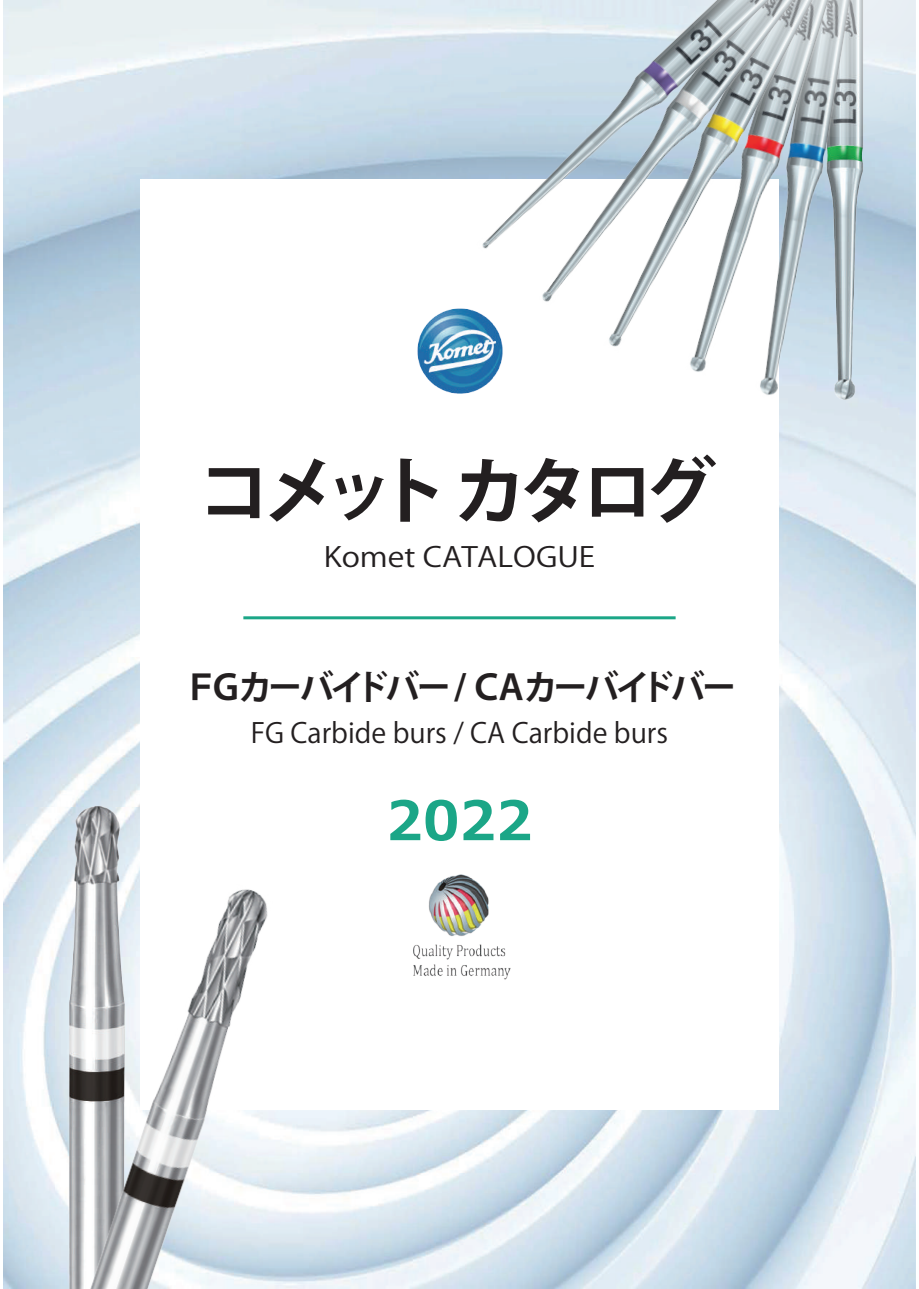
<style>
.page{position:relative;width:919px;height:1289px;background:#fff}
.page>*{position:absolute;margin:0;border:0;box-sizing:border-box;transform-origin:0 0}
.t1{font:700 71.85px "Koz Go Pr 6 N";letter-spacing:-.12em;color:#231f20}
.t2{font:700 54px "Meiryo";color:#1ba687}
.t3{font:700 34.5px "Koz Go Pr 6 N";letter-spacing:-.095em;color:#231f20}
.t4{font:27.45px "Koz Go Pr 6 N";color:#231f20}
.t5{font:27.45px "Koz Go Pr 6 N";color:#231f20;scale:1.13 1}
</style>
<div class="page">
<img style="left:4px;top:0;width:911px;height:1288px">
<div style="left:140px;top:179px;width:638px;height:930px;background:#fff"></div>
<img style="left:413px;top:874px;width:98px;height:106px">
<hr style="left:243px;top:616px;width:432px;height:3px;background:#1ba687">
<img style="left:784px;top:137px;width:121px;height:612px">
<img style="left:778px;top:137px;width:113px;height:611px">
<img style="left:778px;top:137px;width:96px;height:572px">
<img style="left:396px;top:137px;width:463px;height:545px">
<img style="left:396px;top:137px;width:449px;height:478px">
<img style="left:188px;top:0;width:639px;height:531px">
<svg style="left:686px;top:0;width:230px;height:137px;background:#bcc4c6"></svg>
<img style="left:52px;top:793px;width:88px;height:495px">
<img style="left:79px;top:866px;width:212px;height:422px">
<h1 class="t1" style="left:198px;top:450px;width:519px">コメット カタログ</h1>
<p class="t5" style="left:324px;top:542px;width:242px">Komet CATALOGUE</p>
<p class="t3" style="left:185px;top:668px;width:552px">ＦＧカーバイドバー / ＣＡカーバイドバー</p>
<p class="t4" style="left:251px;top:717px;width:418px">FG Carbide burs / CA Carbide burs</p>
<h2 class="t2" style="left:386px;top:782px;width:148px">2022</h2>
</div>
